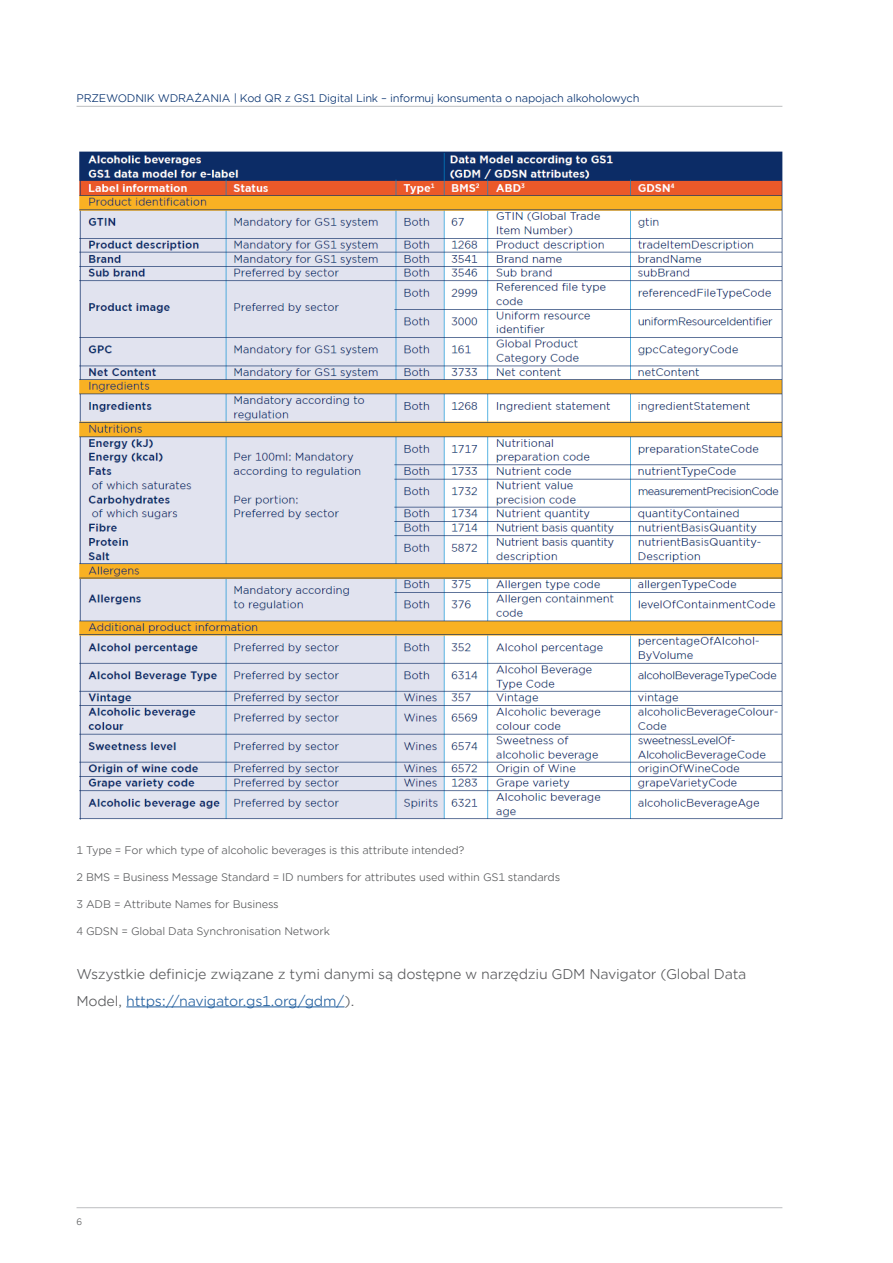
<style>
.page{position:relative;width:893px;height:1263px;background:#fff}
.page>*{position:absolute;margin:0;border:0;box-sizing:border-box;transform-origin:0 0}
.t1{font:13.5px/27px "Gotham Office";letter-spacing:-.02em;color:#58595b}
.t2{font:10.5px "Gotham Office";letter-spacing:-.02em;color:#58595b}
.t3{font:10.5px "Gotham Office";letter-spacing:-.02em;color:#002d6c}
.t4{font:9px "Gotham Office";color:#58595b}
.s1{color:#215e9e}
</style>
<div class="page">
<hr style="left:77px;top:106px;width:705px;height:1px;background:#bcbec0">
<hr style="left:77px;top:1207px;width:705px;height:1px;background:#bcbec0">
<hr style="left:126px;top:1006px;width:219px;height:1px;background:#215e9e">
<img style="left:79px;top:151px;width:704px;height:669px">
<p class="t3" style="left:77px;top:91px;width:564px">PRZEWODNIK WDRAŻANIA | Kod QR z GS1 Digital Link – informuj konsumenta o napojach alkoholowych</p>
<p class="t2" style="left:77px;top:843px;width:389px">1 Type = For which type of alcoholic beverages is this attribute intended?</p>
<p class="t2" style="left:77px;top:870px;width:485px">2 BMS = Business Message Standard = ID numbers for attributes used within GS1 standards</p>
<p class="t2" style="left:77px;top:897px;width:204px">3 ADB = Attribute Names for Business</p>
<p class="t2" style="left:77px;top:924px;width:255px">4 GDSN = Global Data Synchronisation Network</p>
<p class="t1" style="left:77px;top:960px;width:671px">Wszystkie definicje związane z tymi danymi są dostępne w narzędziu GDM Navigator (Global Data<br>Model, <span class="s1">https://navigator.gs1.org/gdm/</span>).</p>
<p class="t4" style="left:77px;top:1215px;width:7px">6</p>
</div>
